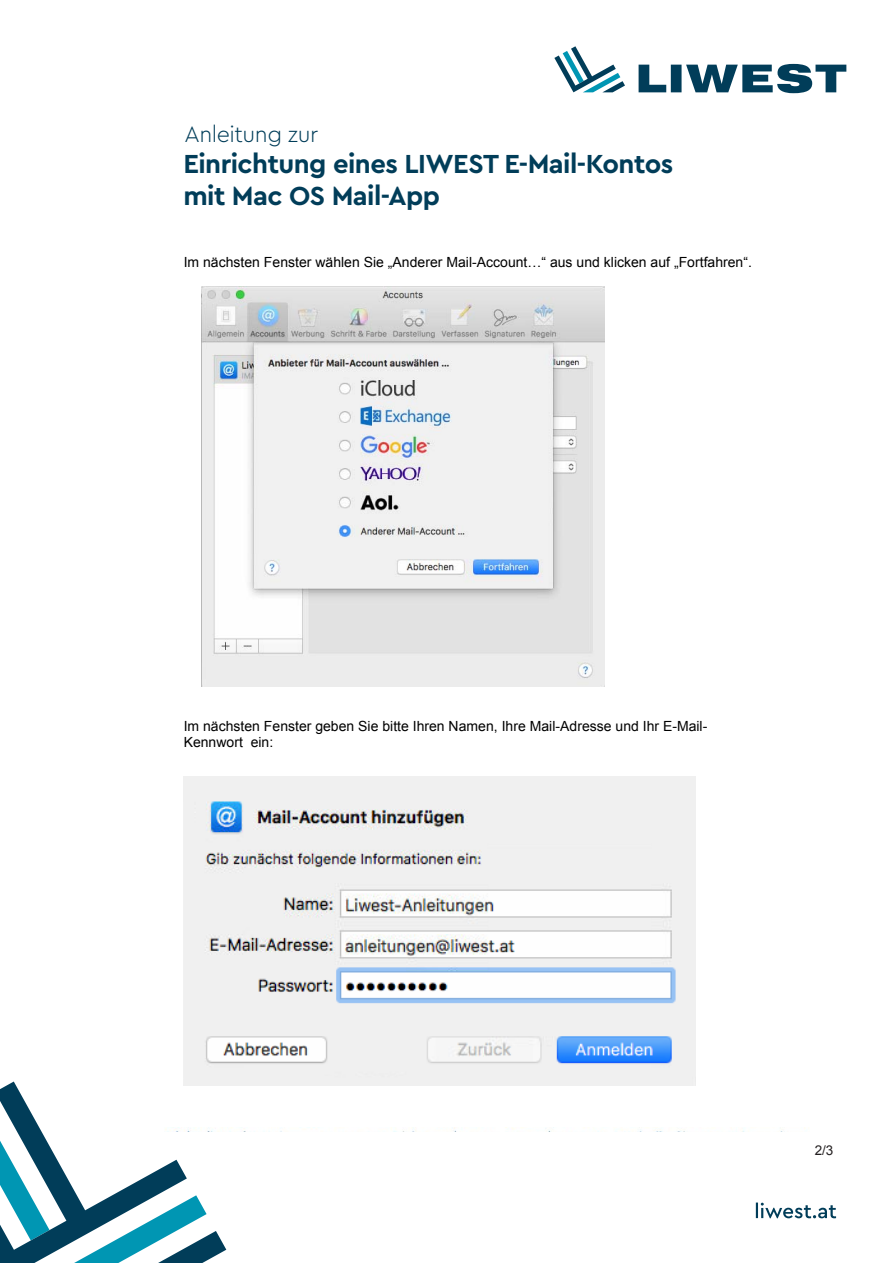
<style>
.page{position:relative;width:893px;height:1263px;background:#fff}
.page>*{position:absolute;margin:0;border:0;box-sizing:border-box;transform-origin:0 0}
.t1{font:700 27.3px/32.8px "Cera PRO";letter-spacing:-.02em;color:#013d59}
.t2{font:300 23.1px "Cera PRO";letter-spacing:-.02em;color:#013d59}
.t3{font:13.95px/16.2px "Arial";color:#000}
.t4{font:13.5px "Arial";color:#231f20}
</style>
<div class="page">
<img style="left:231px;top:1127px;width:574px;height:4px">
<img style="left:201px;top:287px;width:403px;height:400px">
<img style="left:183px;top:776px;width:513px;height:310px">
<svg style="left:0;top:1081px;width:226px;height:182px"></svg>
<svg style="left:639px;top:64px;width:207px;height:29px"></svg>
<svg style="left:554px;top:46px;width:71px;height:46px"></svg>
<svg style="left:756px;top:1202px;width:80px;height:16px"></svg>
<h2 class="t2" style="left:184px;top:119px;width:135px">Anleitung zur</h2>
<h1 class="t1" style="left:183px;top:146px;width:491px">Einrichtung eines LIWEST E-Mail-Kontos mit Mac OS Mail-App</h1>
<p class="t3" style="left:184px;top:254px;width:570px">Im nächsten Fenster wählen Sie „Anderer Mail-Account…“ aus und klicken auf „Fortfahren“.</p>
<p class="t3" style="left:184px;top:718px;width:525px">Im nächsten Fenster geben Sie bitte Ihren Namen, Ihre Mail-Adresse und Ihr E-Mail-<br>Kennwort ein:</p>
<p class="t4" style="left:815px;top:1141px;width:20px">2/3</p>
</div>
